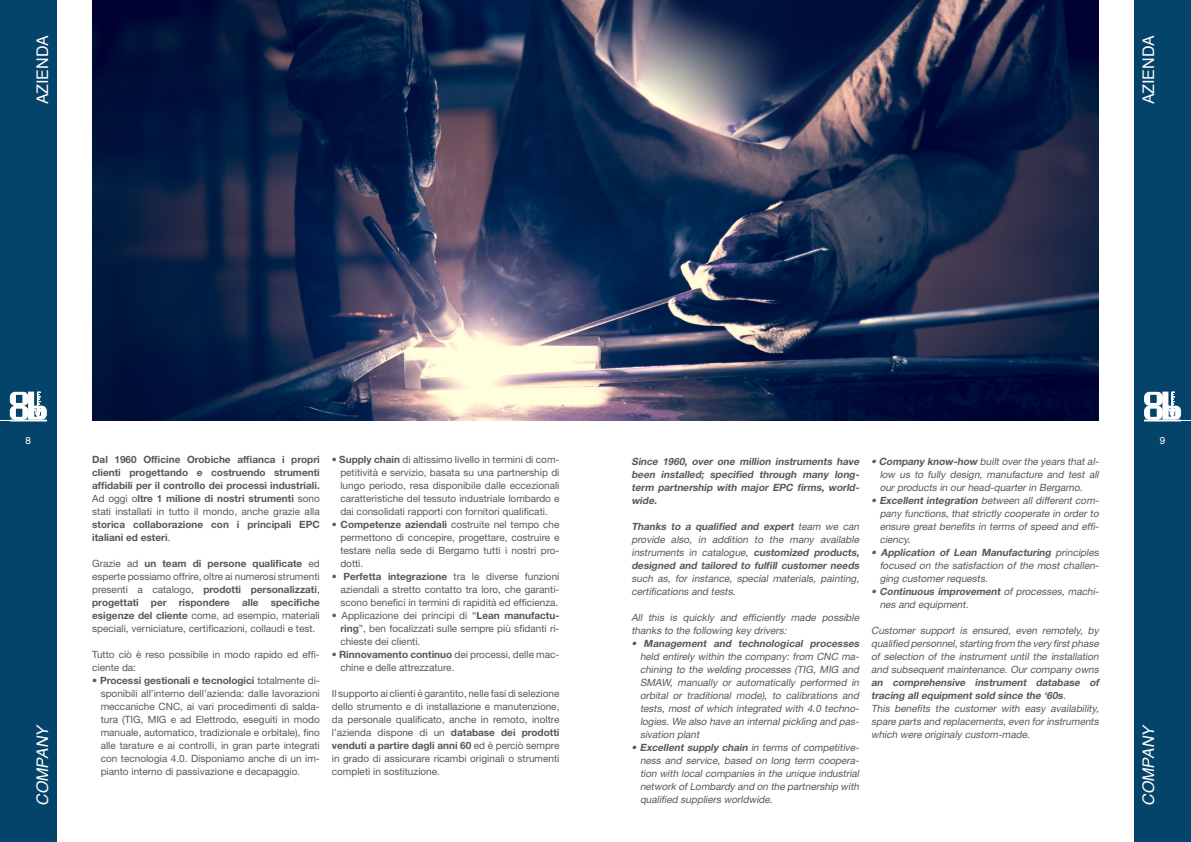
<style>
.page{position:relative;width:1191px;height:842px;background:#fff}
.page>*{position:absolute;margin:0;border:0;box-sizing:border-box;transform-origin:0 0}
.t1{font:16px "Helvetica";color:#fff}
.t2{font:italic 16px "Helvetica";color:#fff}
.t3{font:10px/13px "Helvetica Neue LT Pro";color:#57585a;text-align:justify}
.t4{font:italic 10px/13px "Helvetica Neue LT Pro";color:#57585a;text-align:justify}
.t5{font:700 10px/13px "Helvetica Neue LT Pro";color:#57585a;text-align:justify}
.t6{font:italic 700 10px/13px "Helvetica Neue LT Pro";color:#57585a;text-align:justify}
.t7{font:10px "Helvetica";color:#fff}
.s1{font-weight:400}
.s2{font-weight:700}
</style>
<div class="page">
<div style="left:0;top:0;width:57px;height:842px;background:#05446a"></div>
<div style="left:1134px;top:0;width:57px;height:842px;background:#05446a"></div>
<hr style="left:0;top:420px;width:46px;height:1px;background:#fff">
<svg style="left:10px;top:392px;width:36px;height:27px"></svg>
<hr style="left:1144px;top:420px;width:47px;height:1px;background:#fff">
<svg style="left:1144px;top:392px;width:36px;height:27px"></svg>
<img style="left:92px;top:0;width:1006px;height:421px">
<h1 class="t1" style="left:30px;top:104px;width:71px;rotate:-90deg">AZIENDA</h1>
<h1 class="t1" style="left:1136px;top:104px;width:71px;rotate:-90deg">AZIENDA</h1>
<p class="t7" style="left:26px;top:433px;width:7px">8</p>
<p class="t7" style="left:1159px;top:433px;width:7px">9</p>
<h1 class="t2" style="left:30px;top:806px;width:86px;rotate:-90deg">COMPANY</h1>
<p class="t5" style="left:92px;top:453px;width:229px">Dal 1960 Officine Orobiche affianca i propri clienti progettando e costruendo strumenti affidabili per il controllo dei processi industriali.<br><span class="s1">Ad oggi o</span>ltre 1 milione di nostri strumenti <span class="s1">sono stati installati in tutto il mondo, anche grazie alla </span>storica collaborazione con i principali EPC italiani ed esteri<span class="s1">.</span></p>
<p class="t3" style="left:92px;top:557px;width:229px">Grazie ad <span class="s2">un team di persone qualificate</span> ed esperte possiamo offrire, oltre ai numerosi strumenti presenti a catalogo, <span class="s2">prodotti personalizzati</span>, <span class="s2">progettati per rispondere alle specifiche esigenze del cliente</span> come, ad esempio, materiali speciali, verniciature, certificazioni, collaudi e test.</p>
<p class="t3" style="left:92px;top:648px;width:229px">Tutto ciò è reso possibile in modo rapido ed effi&shy;ciente da:</p>
<p class="t3" style="left:101px;top:674px;width:221px;text-indent:-9px">• <span class="s2">Processi gestionali e tecnologici</span> totalmente di&shy;sponibili all’interno dell’azienda: dalle lavorazioni meccaniche CNC, ai vari procedimenti di salda&shy;tura (TIG, MIG e ad Elettrodo, eseguiti in modo manuale, automatico, tradizionale e orbitale), fino alle tarature e ai controlli, in gran parte integrati con tecnologia 4.0. Disponiamo anche di un im&shy;pianto interno di passivazione e decapaggio.</p>
<p class="t3" style="left:340px;top:453px;width:221px;text-indent:-9px">• <span class="s2">Supply chain</span> di altissimo livello in termini di com&shy;petitività e servizio, basata su una partnership di lungo periodo, resa disponibile dalle eccezionali caratteristiche del tessuto industriale lombardo e dai consolidati rapporti con fornitori qualificati.</p>
<p class="t3" style="left:340px;top:518px;width:221px;text-indent:-9px">• <span class="s2">Competenze aziendali</span> costruite nel tempo che permettono di concepire, progettare, costruire e testare nella sede di Bergamo tutti i nostri pro&shy;dotti.</p>
<p class="t3" style="left:340px;top:570px;width:221px;text-indent:-9px">• <span class="s2">Perfetta integrazione</span> tra le diverse funzioni aziendali a stretto contatto tra loro, che garanti&shy;scono benefici in termini di rapidità ed efficienza.</p>
<p class="t3" style="left:340px;top:609px;width:221px;text-indent:-9px">• Applicazione dei principi di “<span class="s2">Lean manufactu&shy;ring</span>”, ben focalizzati sulle sempre più sfidanti ri&shy;chieste dei clienti.</p>
<p class="t3" style="left:340px;top:648px;width:221px;text-indent:-9px">• <span class="s2">Rinnovamento continuo</span> dei processi, delle mac&shy;chine e delle attrezzature.</p>
<p class="t3" style="left:332px;top:687px;width:229px">Il supporto ai clienti è garantito, nelle fasi di selezione dello strumento e di installazione e manutenzione, da personale qualificato, anche in remoto, inoltre l’azienda dispone di un <span class="s2">database dei prodotti venduti a partire dagli anni 60</span> ed è perciò sempre in grado di assicurare ricambi originali o strumenti completi in sostituzione.</p>
<p class="t6" style="left:631px;top:455px;width:231px">Since 1960, over one million instruments have been installed; specified through many long&shy;term partnership with major EPC firms, world&shy;wide.</p>
<p class="t4" style="left:631px;top:520px;width:231px"><span class="s2">Thanks to a qualified and expert</span> team we can provide also, in addition to the many available instruments in catalogue, <span class="s2">customized products, designed and tailored to fulfill customer needs </span>such as, for instance, special materials, painting, certifications and tests.</p>
<p class="t4" style="left:631px;top:611px;width:231px">All this is quickly and efficiently made possible thanks to the following key drivers:</p>
<p class="t4" style="left:640px;top:637px;width:223px;text-indent:-9px">• <span class="s2">Management and technological processes </span>held entirely within the company: from CNC ma&shy;chining to the welding processes (TIG, MIG and SMAW, manually or automatically performed in orbital or traditional mode), to calibrations and tests, most of which integrated with 4.0 techno&shy;logies.We also have an internalpickling and pas&shy;sivation plant</p>
<p class="t4" style="left:640px;top:741px;width:223px;text-indent:-9px">• <span class="s2">Excellent supply chain</span> in terms of competitive&shy;ness and service, based on long term coopera&shy;tion with local companies in the unique industrial network ofLombardy and on the partnership with qualified suppliers worldwide.</p>
<p class="t4" style="left:879px;top:455px;width:223px;text-indent:-9px">• <span class="s2">Company know-how</span> builtoverthe years thatal&shy;low us to fully design, manufacture and test all our products in our head-quarter in Bergamo.</p>
<p class="t4" style="left:879px;top:494px;width:223px;text-indent:-9px">• <span class="s2">Excellent integration</span> between all different com&shy;pany functions, that strictly cooperate in order to ensure great benefits in terms of speed and effi&shy;ciency.</p>
<p class="t4" style="left:879px;top:546px;width:223px;text-indent:-9px">• <span class="s2">Application of Lean Manufacturing</span> principles focused on the satisfaction of the most challen&shy;ging customer requests.</p>
<p class="t4" style="left:879px;top:585px;width:223px;text-indent:-9px">• <span class="s2">Continuous improvement</span> of processes, machi&shy;nes and equipment.</p>
<p class="t4" style="left:871px;top:624px;width:231px;text-align:left">Customer support is ensured, even remotely, by qualified personnel,starting from the very firstphase of selection of the instrument until the installation and subsequent maintenance. Our company owns <span class="s2">an comprehensive instrument database of tracing all equipment sold since the ‘60s</span>.</p>
<p class="t4" style="left:871px;top:702px;width:231px">This benefits the customer with easy availability, spare parts and replacements,even forinstruments which were originaly custom-made.</p>
<h1 class="t2" style="left:1136px;top:806px;width:86px;rotate:-90deg">COMPANY</h1>
</div>
